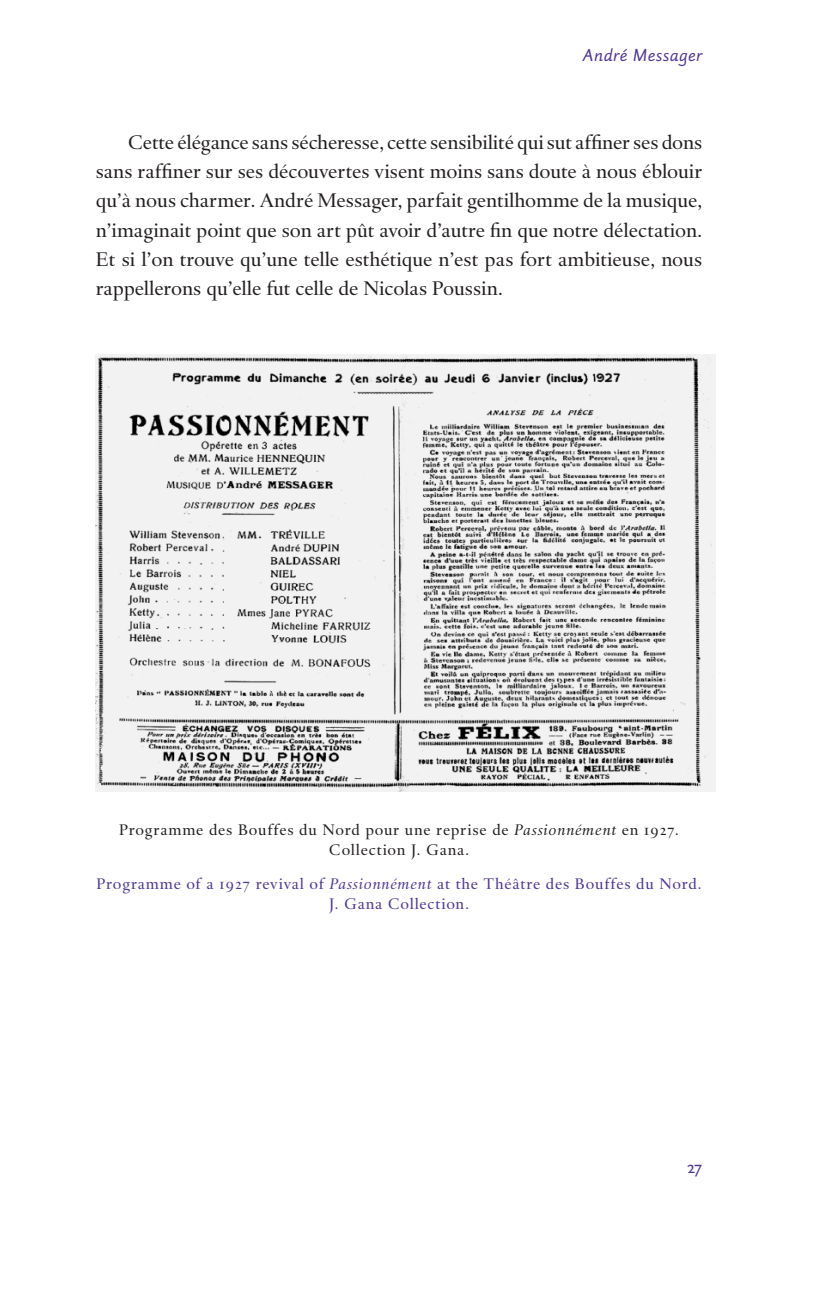
<style>
.page{position:relative;width:830px;height:1289px;background:#fff}
.page>*{position:absolute;margin:0;border:0;box-sizing:border-box;transform-origin:0 0}
.t1{font:20.25px/29.2px "DTL Haarlemmer SD";letter-spacing:-.005em;color:#231f20;text-align:justify}
.t2{font:italic 18px "DTL Haarlemmer SD Sans";letter-spacing:.03em;color:#4d3595}
.t3{font:18px "DTL Haarlemmer D Sans Caps";color:#4d3595}
.t4{font:15.75px/20.2px "DTL Haarlemmer SD";letter-spacing:.05em;color:#4d3595;text-align:center}
.t5{font:15.75px/20.2px "DTL Haarlemmer SD";letter-spacing:.05em;color:#231f20;text-align:center}
.s1{font-style:italic}
</style>
<div class="page">
<img style="left:96px;top:354px;width:619px;height:437px">
<p class="t2" style="left:582px;top:44px;width:122px">André Messager</p>
<p class="t1" style="left:96px;top:127px;width:607px;text-indent:32px">Cette élégance sans sécheresse, cette sensibilité qui sut affiner ses dons sans raffiner sur ses découvertes visent moins sans doute à nous éblouir qu’à nous charmer. André Messager, parfait gentilhomme de la musique, n’imaginait point que son art pût avoir d’autre fin que notre délectation.<br>Et si l’on trouve qu’une telle esthétique n’est pas fort ambitieuse, nous rappellerons qu’elle fut celle de Nicolas Poussin.</p>
<p class="t5" style="left:119px;top:819px;width:561px">Programme des Bouffes du Nord pour une reprise de <span class="s1">Passionnément</span> en 1927.<br>Collection J. Gana.</p>
<p class="t4" style="left:96px;top:873px;width:606px">Programme of a 1927 revival of <span class="s1">Passionnément</span> at the Théâtre des Bouffes du Nord.<br>J. Gana Collection.</p>
<p class="t3" style="left:687px;top:1156px;width:16px">27</p>
</div>
